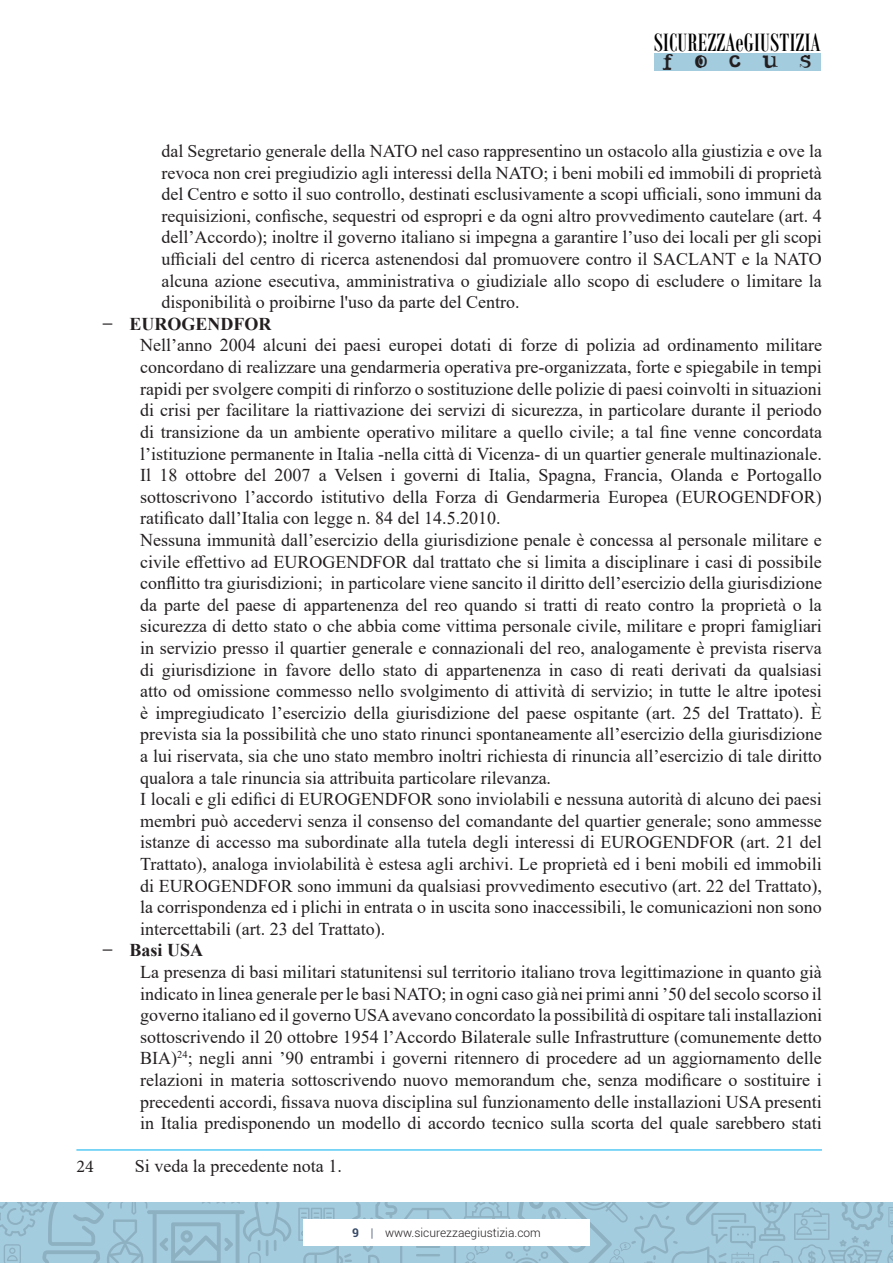
<style>
.page{position:relative;width:893px;height:1263px;background:#fff}
.page>*{position:absolute;margin:0;border:0;box-sizing:border-box;transform-origin:0 0}
.t1{font:27px "Bodoni MT Condensed";letter-spacing:.01em;color:#000}
.t2{font:18px/21.6px "Times New Roman";color:#231f20;text-align:justify}
.t3{font:700 18px "Times New Roman";color:#231f20}
.t4{font:18px "Noir Filled";letter-spacing:1.13em;color:#231f20}
.t5{font:18px "Minion Pro";color:#231f20}
.t6{font:300 12px "Roboto";color:#231f20}
.s1{font-weight:700;color:#364966}
.s2{color:#364966}
</style>
<div class="page">
<svg style="left:0;top:1202px;width:893px;height:61px;fill:#a4ccdf"></svg>
<div style="left:303px;top:1219px;width:287px;height:26px;background:#fff"></div>
<div style="left:654px;top:53px;width:167px;height:18px;background:#a4ccdf"></div>
<hr style="left:76px;top:1149px;width:746px;height:1px;background:#00aeef">
<h1 class="t1" style="left:654px;top:26px;width:168px">SICUREZZAeGIUSTIZIA</h1>
<p class="t4" style="left:662px;top:48px;width:151px">FOCUS</p>
<p class="t2" style="left:161px;top:140px;width:662px">dal Segretario generale della NATO nel caso rappresentino un ostacolo alla giustizia e ove la revoca non crei pregiudizio agli interessi della NATO; i beni mobili ed immobili di proprietà del Centro e sotto il suo controllo, destinati esclusivamente a scopi ufficiali, sono immuni da requisizioni, confische, sequestri od espropri e da ogni altro provvedimento cautelare (art. 4 dell’Accordo); inoltre il governo italiano si impegna a garantire l’uso dei locali per gli scopi ufficiali del centro di ricerca astenendosi dal promuovere contro il SACLANT e la NATO alcuna azione esecutiva, amministrativa o giudiziale allo scopo di escludere o limitare la disponibilità o proibirne l'uso da parte del Centro.</p>
<p class="t3" style="left:103px;top:311px;width:171px">− EUROGENDFOR</p>
<p class="t2" style="left:140px;top:334px;width:683px">Nell’anno 2004 alcuni dei paesi europei dotati di forze di polizia ad ordinamento militare concordano di realizzare una gendarmeria operativa pre-organizzata, forte e spiegabile in tempi rapidi per svolgere compiti di rinforzo o sostituzione delle polizie di paesi coinvolti in situazioni di crisi per facilitare la riattivazione dei servizi di sicurezza, in particolare durante il periodo di transizione da un ambiente operativo militare a quello civile; a tal fine venne concordata l’istituzione permanente in Italia -nella città di Vicenza- di un quartier generale multinazionale.<br>Il 18 ottobre del 2007 a Velsen i governi di Italia, Spagna, Francia, Olanda e Portogallo sottoscrivono l’accordo istitutivo della Forza di Gendarmeria Europea (EUROGENDFOR) ratificato dall’Italia con legge n. 84 del 14.5.2010.</p>
<p class="t2" style="left:140px;top:528px;width:683px">Nessuna immunità dall’esercizio della giurisdizione penale è concessa al personale militare e civile effettivo ad EUROGENDFOR dal trattato che si limita a disciplinare i casi di possibile conflitto tra giurisdizioni; in particolare viene sancito il diritto dell’esercizio della giurisdizione da parte del paese di appartenenza del reo quando si tratti di reato contro la proprietà o la sicurezza di detto stato o che abbia come vittima personale civile, militare e propri famigliari in servizio presso il quartier generale e connazionali del reo, analogamente è prevista riserva di giurisdizione in favore dello stato di appartenenza in caso di reati derivati da qualsiasi atto od omissione commesso nello svolgimento di attività di servizio; in tutte le altre ipotesi è impregiudicato l’esercizio della giurisdizione del paese ospitante (art. 25 del Trattato). È prevista sia la possibilità che uno stato rinunci spontaneamente all’esercizio della giurisdizione a lui riservata, sia che uno stato membro inoltri richiesta di rinuncia all’esercizio di tale diritto qualora a tale rinuncia sia attribuita particolare rilevanza.</p>
<p class="t2" style="left:140px;top:788px;width:683px">I locali e gli edifici di EUROGENDFOR sono inviolabili e nessuna autorità di alcuno dei paesi membri può accedervi senza il consenso del comandante del quartier generale; sono ammesse istanze di accesso ma subordinate alla tutela degli interessi di EUROGENDFOR (art. 21 del Trattato), analoga inviolabilità è estesa agli archivi. Le proprietà ed i beni mobili ed immobili di EUROGENDFOR sono immuni da qualsiasi provvedimento esecutivo (art. 22 del Trattato), la corrispondenza ed i plichi in entrata o in uscita sono inaccessibili, le comunicazioni non sono intercettabili (art. 23 del Trattato).</p>
<p class="t3" style="left:103px;top:937px;width:102px">− Basi USA</p>
<p class="t2" style="left:140px;top:960px;width:683px">La presenza di basi militari statunitensi sul territorio italiano trova legittimazione in quanto già indicato in linea generale per le basi NATO; in ogni caso già nei primi anni ’50 del secolo scorso il governo italiano ed il governo USAavevano concordato la possibilità di ospitare tali installazioni sottoscrivendo il 20 ottobre 1954 l’Accordo Bilaterale sulle Infrastrutture (comunemente detto BIA)<sup>24</sup>; negli anni ’90 entrambi i governi ritennero di procedere ad un aggiornamento delle relazioni in materia sottoscrivendo nuovo memorandum che, senza modificare o sostituire i precedenti accordi, fissava nuova disciplina sul funzionamento delle installazioni USA presenti in Italia predisponendo un modello di accordo tecnico sulla scorta del quale sarebbero stati</p>
<p class="t5" style="left:76px;top:1155px;width:19px">24</p>
<p class="t2" style="left:135px;top:1154px;width:208px">Si veda la precedente nota 1.</p>
<p class="t6" style="left:352px;top:1224px;width:190px"><span class="s1">9</span> <span class="s2">|</span> www.sicurezzaegiustizia.com</p>
</div>
